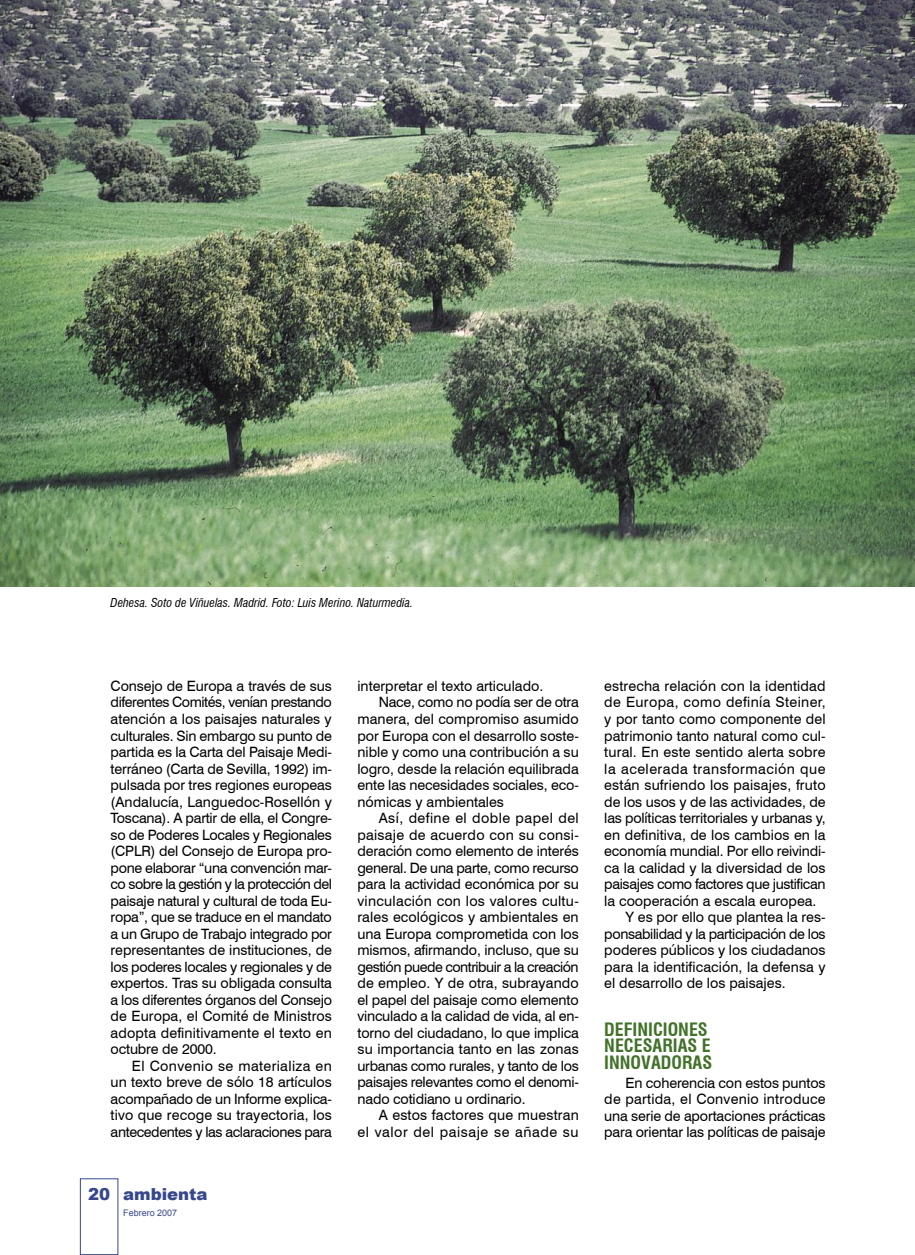
<style>
.page{position:relative;width:915px;height:1255px;background:#fff}
.page>*{position:absolute;margin:0;border:0;box-sizing:border-box;transform-origin:0 0}
.Ladillo{font:700 condensed 18px/16.5px "Swiss 721 BT";color:#427129}
.t1{font:900 16.5px "Arial";color:#36478b}
.Texto_general{font:14.25px/16.5px "Swiss 721 BT";color:#000;text-align:justify}
.Pié_de_foto{font:italic condensed 12px "Swiss 721 BT";color:#000}
.t2{font:9px "Arial";color:#36478b}
</style>
<div class="page">
<div style="left:80px;top:1178px;width:38px;height:76px;border:1px solid #36478b"></div>
<img style="left:0;top:0;width:914px;height:586px">
<p class="Pié_de_foto" style="left:111px;top:595px;width:304px">Dehesa. Soto de Viñuelas. Madrid. Foto: Luis Merino. Naturmedia.</p>
<p class="Texto_general" style="left:111px;top:677px;width:223px">Consejo de Europa a través de sus diferentes Comités, venían prestando atención a los paisajes naturales y culturales. Sin embargo su punto de partida es la Carta del Paisaje Medi&shy;terráneo (Carta de Sevilla, 1992) im&shy;pulsada por tres regiones europeas (Andalucía, Languedoc-Rosellón y Toscana). A partir de ella, el Congre&shy;so de Poderes Locales y Regionales (CPLR) del Consejo de Europa pro&shy;pone elaborar “una convención mar&shy;co sobre la gestión y la protección del paisaje natural y cultural de toda Eu&shy;ropa”, que se traduce en el mandato a un Grupo de Trabajo integrado por representantes de instituciones, de los poderes locales y regionales y de expertos. Tras su obligada consulta a los diferentes órganos del Consejo de Europa, el Comité de Ministros adopta definitivamente el texto en octubre de 2000.</p>
<p class="Texto_general" style="left:111px;top:1057px;width:223px;text-indent:21px">El Convenio se materializa en un texto breve de sólo 18 artículos acompañado de un Informe explica&shy;tivo que recoge su trayectoria, los antecedentes y las aclaraciones para</p>
<p class="t1" style="left:88px;top:1181px;width:24px">20</p>
<p class="t1" style="left:123px;top:1181px;width:86px">ambienta</p>
<p class="t2" style="left:123px;top:1207px;width:56px">Febrero 2007</p>
<p class="Texto_general" style="left:357px;top:677px;width:187px">interpretar el texto articulado.</p>
<p class="Texto_general" style="left:357px;top:694px;width:223px;text-indent:21px">Nace, como no podía ser de otra manera, del compromiso asumido por Europa con el desarrollo soste&shy;nible y como una contribución a su logro, desde la relación equilibrada ente las necesidades sociales, eco&shy;nómicas y ambientales</p>
<p class="Texto_general" style="left:357px;top:809px;width:223px;text-indent:21px">Así, define el doble papel del paisaje de acuerdo con su consi&shy;deración como elemento de interés general. De una parte, como recurso para la actividad económica por su vinculación con los valores cultu&shy;rales ecológicos y ambientales en una Europa comprometida con los mismos, afirmando, incluso, que su gestión puede contribuir a la creación de empleo. Y de otra, subrayando el papel del paisaje como elemento vinculado a la calidad de vida, al en&shy;torno del ciudadano, lo que implica su importancia tanto en las zonas urbanas como rurales, y tanto de los paisajes relevantes como el denomi&shy;nado cotidiano u ordinario.</p>
<p class="Texto_general" style="left:357px;top:1106px;width:223px;text-align:right">A estos factores que muestran<br>el valor del paisaje se añade su</p>
<p class="Texto_general" style="left:604px;top:677px;width:223px">estrecha relación con la identidad de Europa, como definía Steiner, y por tanto como componente del patrimonio tanto natural como cul&shy;tural. En este sentido alerta sobre la acelerada transformación que están sufriendo los paisajes, fruto de los usos y de las actividades, de las políticas territoriales y urbanas y, en definitiva, de los cambios en la economía mundial. Por ello reivindi&shy;ca la calidad y la diversidad de los paisajes como factores que justifican la cooperación a escala europea.</p>
<p class="Texto_general" style="left:604px;top:908px;width:223px;text-indent:21px">Y es por ello que plantea la res&shy;ponsabilidad y la participación de los poderes públicos y los ciudadanos para la identificación, la defensa y el desarrollo de los paisajes.</p>
<p class="Ladillo" style="left:604px;top:1021px;width:109px">DEFINICIONES<br>NECESARIAS E<br>INNOVADORAS</p>
<p class="Texto_general" style="left:604px;top:1074px;width:223px;text-indent:21px">En coherencia con estos puntos de partida, el Convenio introduce una serie de aportaciones prácticas para orientar las políticas de paisaje</p>
</div>
